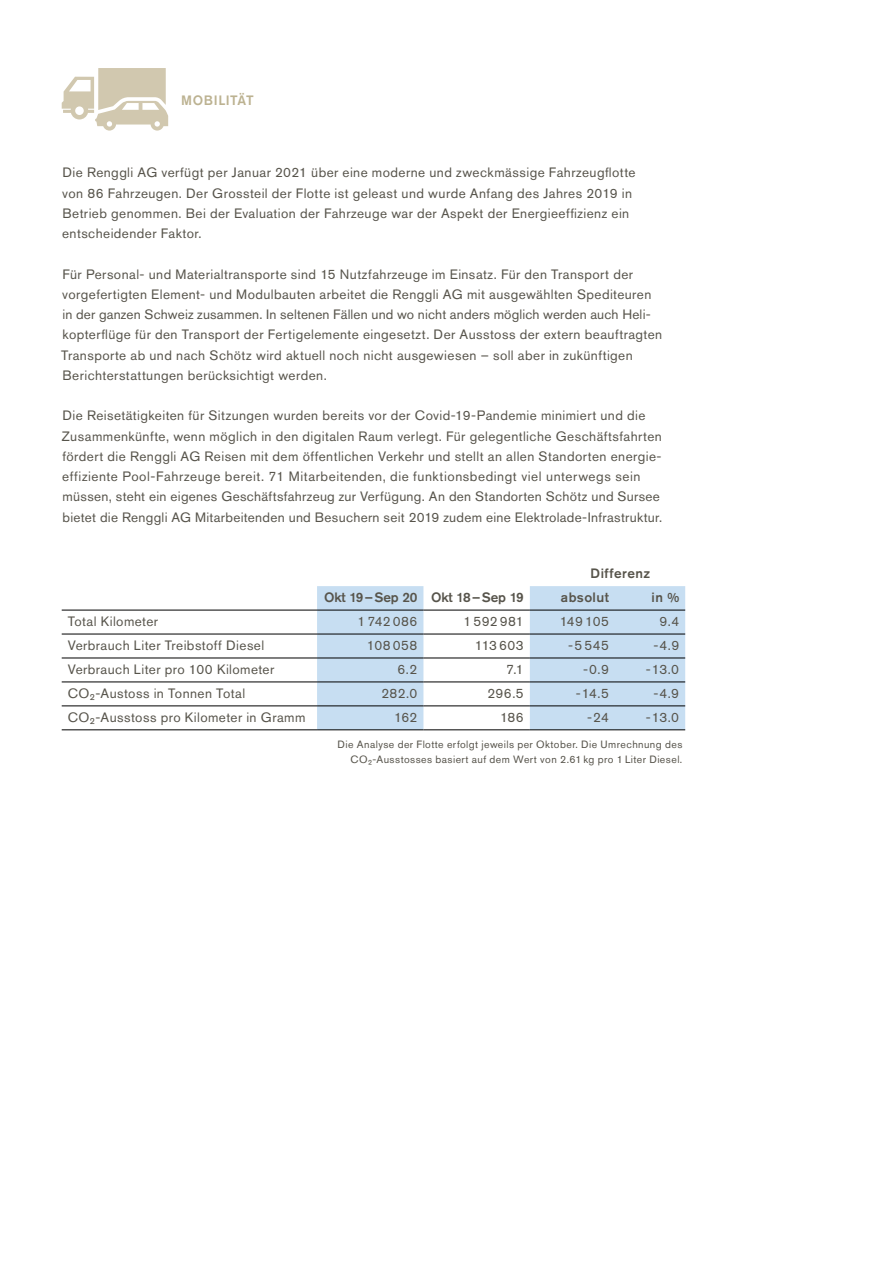
<style>
.page{position:relative;width:881px;height:1263px;background:#fff}
.page>*{position:absolute;margin:0;border:0;box-sizing:border-box;transform-origin:0 0}
.t1{font:13.5px/20.2px "Akzidenz Grotesk Pro";letter-spacing:.03em;color:#57544b}
.t2{font:500 13.5px "Akzidenz Grotesk Pro";letter-spacing:-.01em;color:#57544b}
.t3{font:500 13.5px "Akzidenz Grotesk Pro";letter-spacing:.025em;color:#57544b}
.t4{font:500 13.5px "Akzidenz Grotesk Pro";letter-spacing:.04em;color:#bcb291}
.t5{font:10.5px/15px "Akzidenz Grotesk Pro";letter-spacing:.04em;color:#57544b;text-align:right}
</style>
<div class="page">
<svg style="left:62px;top:68px;width:106px;height:63px"></svg>
<svg style="left:317px;top:586px;width:368px;height:143px;fill:#c7def2"></svg>
<hr style="left:62px;top:610px;width:255px;height:1px;background:#000">
<hr style="left:317px;top:610px;width:106px;height:1px;background:#000">
<hr style="left:423px;top:610px;width:106px;height:1px;background:#000">
<hr style="left:529px;top:610px;width:85px;height:1px;background:#000">
<hr style="left:614px;top:610px;width:71px;height:1px;background:#000">
<hr style="left:62px;top:634px;width:255px;height:1px;background:#000">
<hr style="left:317px;top:634px;width:106px;height:1px;background:#000">
<hr style="left:423px;top:634px;width:106px;height:1px;background:#000">
<hr style="left:529px;top:634px;width:85px;height:1px;background:#000">
<hr style="left:614px;top:634px;width:71px;height:1px;background:#000">
<hr style="left:62px;top:658px;width:255px;height:1px;background:#000">
<hr style="left:317px;top:658px;width:106px;height:1px;background:#000">
<hr style="left:423px;top:658px;width:106px;height:1px;background:#000">
<hr style="left:529px;top:658px;width:85px;height:1px;background:#000">
<hr style="left:614px;top:658px;width:71px;height:1px;background:#000">
<hr style="left:62px;top:681px;width:255px;height:1px;background:#000">
<hr style="left:317px;top:681px;width:106px;height:1px;background:#000">
<hr style="left:423px;top:681px;width:106px;height:1px;background:#000">
<hr style="left:529px;top:681px;width:85px;height:1px;background:#000">
<hr style="left:614px;top:681px;width:71px;height:1px;background:#000">
<hr style="left:62px;top:705px;width:255px;height:1px;background:#000">
<hr style="left:317px;top:705px;width:106px;height:1px;background:#000">
<hr style="left:423px;top:705px;width:106px;height:1px;background:#000">
<hr style="left:529px;top:705px;width:85px;height:1px;background:#000">
<hr style="left:614px;top:705px;width:71px;height:1px;background:#000">
<hr style="left:62px;top:729px;width:255px;height:1px;background:#000">
<hr style="left:317px;top:729px;width:106px;height:1px;background:#000">
<hr style="left:423px;top:729px;width:106px;height:1px;background:#000">
<hr style="left:529px;top:729px;width:85px;height:1px;background:#000">
<hr style="left:614px;top:729px;width:71px;height:1px;background:#000">
<p class="t4" style="left:181px;top:92px;width:74px">MOBILITÄT</p>
<p class="t1" style="left:62px;top:162px;width:574px">Die Renggli AG verfügt per Januar 2021 über eine moderne und zweckmässige Fahrzeugflotte von 86 Fahrzeugen. Der Grossteil der Flotte ist geleast und wurde Anfang des Jahres 2019 in Betrieb genommen. Bei der Evaluation der Fahrzeuge war der Aspekt der Energieeffizienz ein entscheidender Faktor.</p>
<p class="t1" style="left:61px;top:264px;width:602px">Für Personal- und Materialtransporte sind 15 Nutzfahrzeuge im Einsatz. Für den Transport der vorgefertigten Element- und Modulbauten arbeitet die Renggli AG mit ausgewählten Spediteuren in der ganzen Schweiz zusammen. In seltenen Fällen und wo nicht anders möglich werden auch Heli&shy;kopterflüge für den Transport der Fertigelemente eingesetzt. Der Ausstoss der extern beauftragten Transporte ab und nach Schötz wird aktuell noch nicht ausgewiesen – soll aber in zukünftigen Berichterstattungen berücksichtigt werden.</p>
<p class="t1" style="left:62px;top:405px;width:601px">Die Reisetätigkeiten für Sitzungen wurden bereits vor der Covid-19-Pandemie minimiert und die Zusammenkünfte, wenn möglich in den digitalen Raum verlegt. Für gelegentliche Geschäftsfahrten fördert die Renggli AG Reisen mit dem öffentlichen Verkehr und stellt an allen Standorten energie&shy;effiziente Pool-Fahrzeuge bereit. 71 Mitarbeitenden, die funktionsbedingt viel unterwegs sein müssen, steht ein eigenes Geschäftsfahrzeug zur Verfügung. An den Standorten Schötz und Sursee bietet die Renggli AG Mitarbeitenden und Besuchern seit 2019 zudem eine Elektrolade-Infrastruktur.</p>
<p class="t3" style="left:590px;top:565px;width:61px">Differenz</p>
<p class="t2" style="left:324px;top:589px;width:201px">Okt 19–Sep 20 Okt 18–Sep 19</p>
<p class="t3" style="left:560px;top:589px;width:49px">absolut</p>
<p class="t3" style="left:651px;top:589px;width:29px">in %</p>
<p class="t1" style="left:68px;top:611px;width:92px">Total Kilometer</p>
<p class="t1" style="left:357px;top:611px;width:61px">1 742 086</p>
<p class="t1" style="left:463px;top:611px;width:62px">1 592 981</p>
<p class="t1" style="left:559px;top:611px;width:51px">149 105</p>
<p class="t1" style="left:659px;top:611px;width:21px">9.4</p>
<p class="t1" style="left:68px;top:635px;width:198px">Verbrauch Liter Treibstoff Diesel</p>
<p class="t1" style="left:367px;top:635px;width:52px">108 058</p>
<p class="t1" style="left:475px;top:635px;width:50px">113 603</p>
<p class="t1" style="left:568px;top:635px;width:42px">-5545</p>
<p class="t1" style="left:653px;top:635px;width:27px">-4.9</p>
<p class="t1" style="left:68px;top:659px;width:208px">Verbrauch Liter pro 100 Kilometer</p>
<p class="t1" style="left:397px;top:659px;width:21px">6.2</p>
<p class="t1" style="left:506px;top:659px;width:19px">7.1</p>
<p class="t1" style="left:583px;top:659px;width:27px">-0.9</p>
<p class="t1" style="left:645px;top:659px;width:35px">-13.0</p>
<p class="t1" style="left:68px;top:683px;width:179px">CO₂-Austoss in Tonnen Total</p>
<p class="t1" style="left:381px;top:683px;width:37px">282.0</p>
<p class="t1" style="left:487px;top:683px;width:38px">296.5</p>
<p class="t1" style="left:575px;top:683px;width:35px">-14.5</p>
<p class="t1" style="left:653px;top:683px;width:27px">-4.9</p>
<p class="t1" style="left:68px;top:707px;width:239px">CO₂-Ausstoss pro Kilometer in Gramm</p>
<p class="t1" style="left:394px;top:707px;width:25px">162</p>
<p class="t1" style="left:500px;top:707px;width:25px">186</p>
<p class="t1" style="left:587px;top:707px;width:23px">-24</p>
<p class="t1" style="left:645px;top:707px;width:35px">-13.0</p>
<p class="t5" style="left:337px;top:737px;width:346px">Die Analyse der Flotte erfolgt jeweils per Oktober. Die Umrechnung des<br>CO₂-Ausstosses basiert auf dem Wert von 2.61 kg pro 1 Liter Diesel.</p>
</div>
